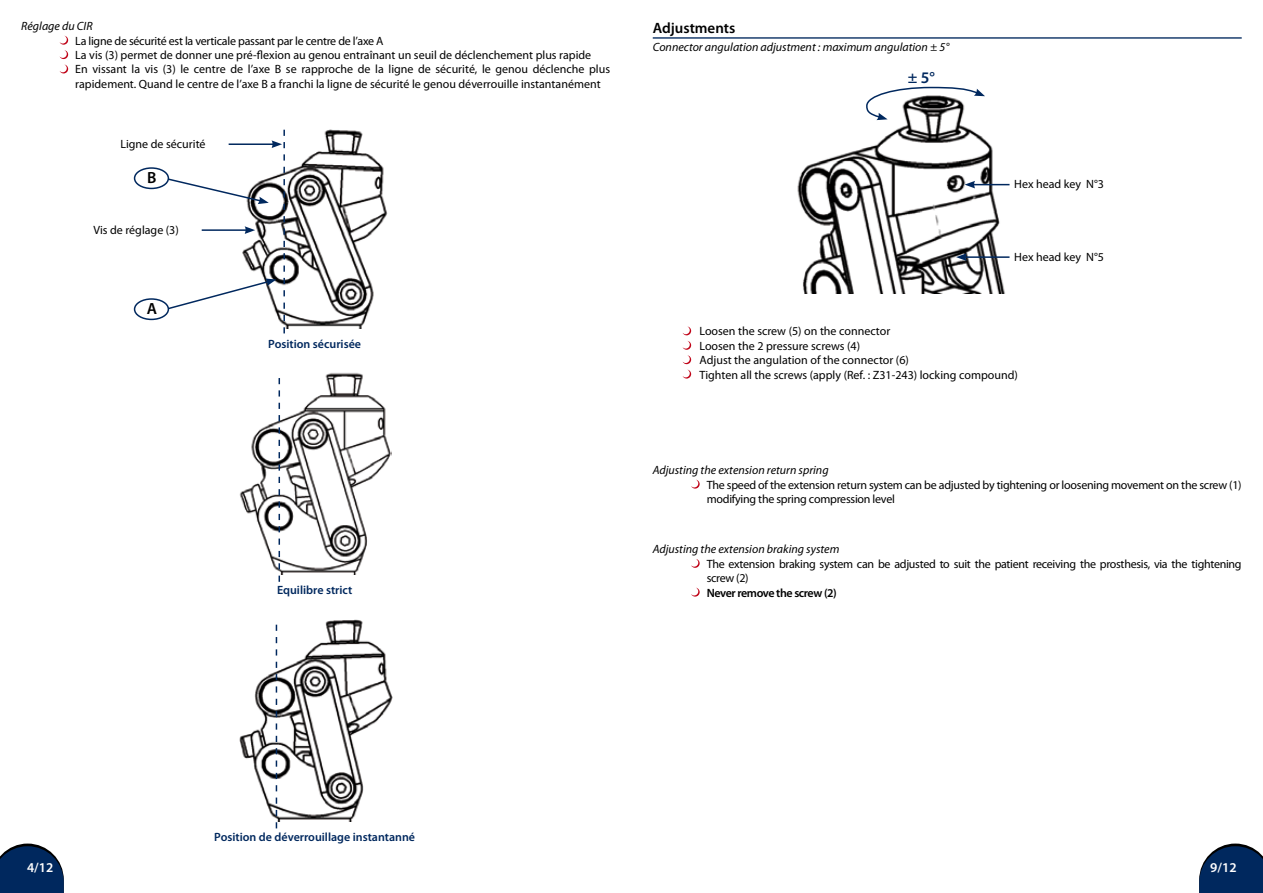
<style>
.page{position:relative;width:1263px;height:893px;background:#fff}
.page>*{position:absolute;margin:0;border:0;box-sizing:border-box;transform-origin:0 0}
.t1{font:600 16.2px "Myriad Pro";color:#00285e}
.t2{font:600 16.2px "Myriad Pro";color:#000}
.t3{font:600 15px "Myriad Pro";color:#000}
.t4{font:600 13.5px "Myriad Pro";color:#fff}
.t5{font:12px/14.4px "Myriad Pro";color:#000}
.t6{font:italic 12px "Myriad Pro";color:#000}
.t7{font:12px/14.4px "Myriad Pro";letter-spacing:-.02em;color:#000}
.t8{font:12px/14.4px "Myriad Pro";letter-spacing:-.025em;color:#000}
.t9{font:600 12px "Myriad Pro";color:#00285e}
.t10{font:600 12px "Myriad Pro";letter-spacing:-.035em;color:#000}
</style>
<div class="page">
<svg style="left:1199px;top:843px;width:64px;height:50px;background:#22436e"></svg>
<svg style="left:0;top:843px;width:64px;height:50px;background:#22436e"></svg>
<svg style="left:60px;top:36px;width:8px;height:23px"></svg>
<svg style="left:60px;top:65px;width:8px;height:8px"></svg>
<img style="left:283px;top:129px;width:105px;height:199px">
<img style="left:239px;top:372px;width:152px;height:203px">
<img style="left:239px;top:619px;width:154px;height:202px">
<div style="left:134px;top:298px;width:35px;height:22px;border:2px solid #00285e;border-radius:50%"></div>
<div style="left:134px;top:167px;width:35px;height:22px;border:2px solid #00285e;border-radius:50%"></div>
<svg style="left:166px;top:130px;width:119px;height:203px"></svg>
<svg style="left:279px;top:378px;width:1px;height:204px"></svg>
<svg style="left:276px;top:625px;width:1px;height:203px"></svg>
<svg style="left:682px;top:326px;width:9px;height:9px"></svg>
<svg style="left:682px;top:341px;width:9px;height:23px"></svg>
<svg style="left:682px;top:370px;width:9px;height:9px"></svg>
<hr style="left:653px;top:37px;width:589px;height:2px;background:#00285e">
<img style="left:797px;top:120px;width:213px;height:174px">
<hr style="left:973px;top:184px;width:36px;height:1px;background:#00285e">
<svg style="left:964px;top:181px;width:11px;height:7px"></svg>
<hr style="left:964px;top:256px;width:45px;height:2px;background:#00285e">
<svg style="left:956px;top:253px;width:11px;height:8px"></svg>
<svg style="left:691px;top:480px;width:9px;height:9px"></svg>
<svg style="left:691px;top:559px;width:9px;height:9px"></svg>
<svg style="left:691px;top:588px;width:9px;height:9px"></svg>
<svg style="left:866px;top:86px;width:119px;height:34px"></svg>
<p class="t6" style="left:21px;top:19px;width:73px">Réglage du CIR</p>
<p class="t5" style="left:75px;top:33px;width:536px">La ligne de sécurité est la verticale passant par le centre de l’axe A<br>La vis (3) permet de donner une pré-flexion au genou entraînant un seuil de déclenchement plus rapide<br>En vissant la vis (3) le centre de l’axe B se rapproche de la ligne de sécurité, le genou déclenche plus rapidement. Quand le centre de l’axe B a franchi la ligne de sécurité le genou déverrouille instantanément</p>
<p class="t5" style="left:120px;top:137px;width:87px">Ligne de sécurité</p>
<h1 class="t2" style="left:147px;top:167px;width:11px">B</h1>
<p class="t5" style="left:94px;top:223px;width:87px">Vis de réglage (3)</p>
<h1 class="t2" style="left:147px;top:298px;width:12px">A</h1>
<p class="t9" style="left:268px;top:337px;width:94px">Position sécurisée</p>
<p class="t9" style="left:277px;top:582px;width:77px">Equilibre strict</p>
<p class="t3" style="left:653px;top:19px;width:84px">Adjustments</p>
<p class="t6" style="left:653px;top:40px;width:298px">Connector angulation adjustment : maximum angulation ± 5°</p>
<h1 class="t1" style="left:908px;top:67px;width:29px">± 5°</h1>
<p class="t5" style="left:1014px;top:177px;width:91px">Hex head key N°3</p>
<p class="t5" style="left:1014px;top:250px;width:91px">Hex head key N°5</p>
<p class="t5" style="left:699px;top:324px;width:320px">Loosen the screw (5) on the connector<br>Loosen the 2 pressure screws (4)<br>Adjust the angulation of the connector (6)<br>Tighten all the screws (apply (Ref. : Z31-243) locking compound)</p>
<p class="t6" style="left:653px;top:463px;width:177px">Adjusting the extension return spring</p>
<p class="t7" style="left:707px;top:477px;width:536px">The speed of the extension return system can be adjusted by tightening or loosening movement on the screw (1) modifying the spring compression level</p>
<p class="t6" style="left:653px;top:542px;width:188px">Adjusting the extension braking system</p>
<p class="t8" style="left:707px;top:556px;width:536px">The extension braking system can be adjusted to suit the patient receiving the prosthesis, via the tightening screw (2)</p>
<p class="t10" style="left:707px;top:585px;width:132px">Never remove the screw (2)</p>
<p class="t9" style="left:214px;top:829px;width:202px">Position de déverrouillage instantanné</p>
<p class="t4" style="left:27px;top:859px;width:28px">4/12</p>
<p class="t4" style="left:1210px;top:859px;width:28px">9/12</p>
</div>
